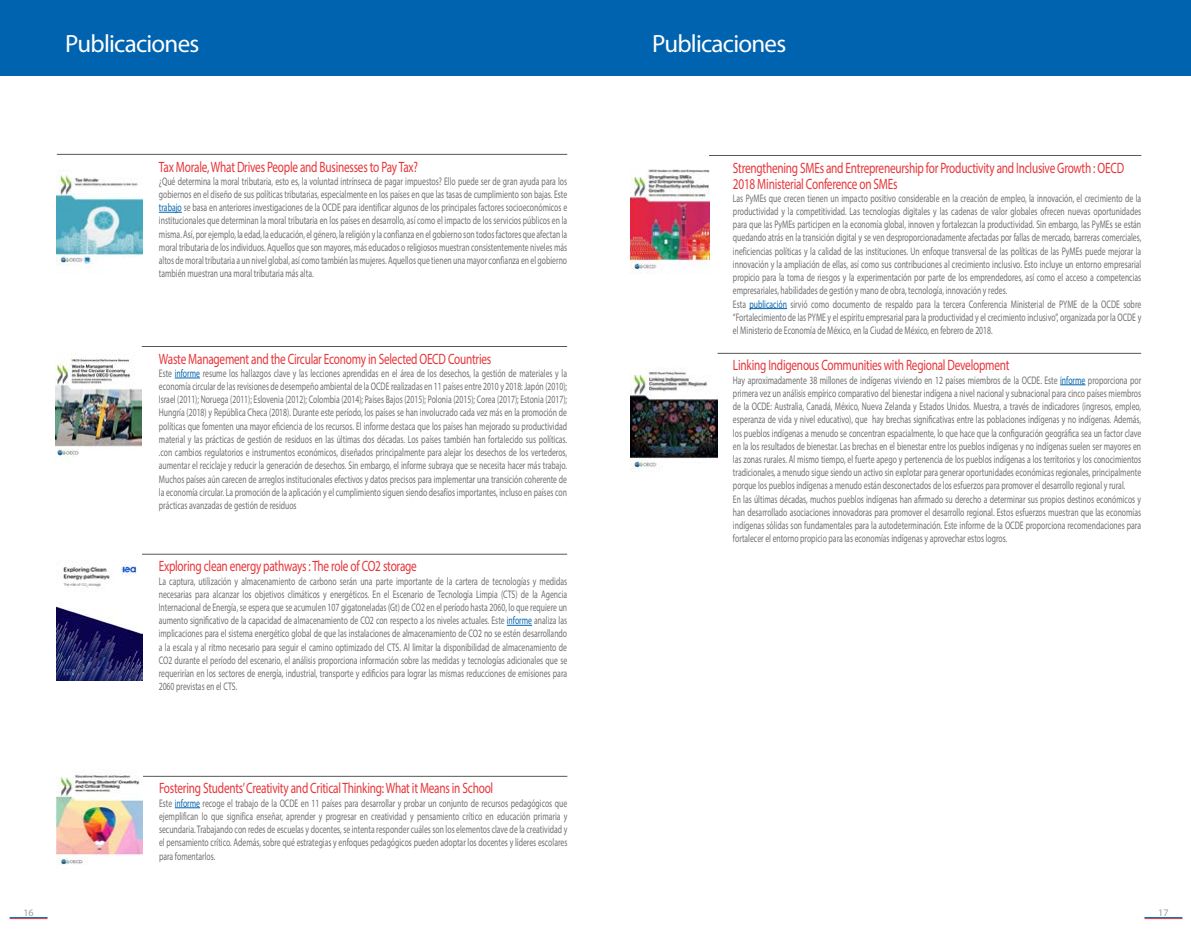
<style>
.page{position:relative;width:1191px;height:936px;background:#fff}
.page>*{position:absolute;margin:0;border:0;box-sizing:border-box;transform-origin:0 0}
._002_Título{font:25px "Myriad Pro";letter-spacing:-.03em;color:#fff}
.Título_Publicaciones{font:15px/16px "Myriad Pro";letter-spacing:-.02em;color:#e73439;scale:.75 1}
.Texto_Publicacione{font:11px/13.2px "Myriad Pro";color:#706f6f;text-align:justify;scale:.7 1}
.t1{font:10px "Myriad Pro";color:#9d9d9c}
.s1{color:#0063af}
</style>
<div class="page">
<hr style="left:10px;top:918px;width:38px;height:1px;background:#e73439">
<hr style="left:10px;top:917px;width:38px;height:1px;background:#0063af">
<hr style="left:1144px;top:918px;width:38px;height:1px;background:#e73439">
<hr style="left:1144px;top:917px;width:38px;height:1px;background:#0063af">
<hr style="left:142px;top:346px;width:425px;height:1px;background:#575756">
<svg style="left:175px;top:377px;width:25px;height:1px"></svg>
<hr style="left:57px;top:154px;width:510px;height:1px;background:#575756">
<svg style="left:159px;top:212px;width:23px;height:1px"></svg>
<hr style="left:142px;top:554px;width:425px;height:1px;background:#575756">
<svg style="left:507px;top:625px;width:25px;height:1px"></svg>
<hr style="left:142px;top:776px;width:425px;height:1px;background:#575756">
<svg style="left:175px;top:807px;width:25px;height:1px"></svg>
<img style="left:57px;top:560px;width:85px;height:120px">
<img style="left:55px;top:357px;width:87px;height:102px">
<img style="left:57px;top:175px;width:85px;height:91px">
<img style="left:57px;top:775px;width:85px;height:90px">
<div style="left:0;top:0;width:595px;height:75px;background:#0063af"></div>
<hr style="left:717px;top:353px;width:424px;height:1px;background:#575756">
<svg style="left:1060px;top:384px;width:25px;height:1px"></svg>
<hr style="left:709px;top:155px;width:432px;height:1px;background:#575756">
<hr style="left:749px;top:308px;width:38px;height:1px;background:#0063af">
<img style="left:631px;top:368px;width:86px;height:102px">
<img style="left:631px;top:169px;width:78px;height:104px">
<div style="left:595px;top:0;width:596px;height:75px;background:#0063af"></div>
<p class="_002_Título" style="left:65px;top:28px;width:135px">Publicaciones</p>
<p class="Título_Publicaciones" style="left:159px;top:158px;width:347px">Tax Morale, What Drives People and Businesses to Pay Tax?</p>
<p class="Texto_Publicacione" style="left:159px;top:174px;width:585px">¿Qué determina la moral tributaria, esto es, la voluntad intrínseca de pagar impuestos? Ello puede ser de gran ayuda para los gobiernos en el diseño de sus políticas tributarias, especialmente en los países en que las tasas de cumplimiento son bajas. Este <span class="s1">trabajo</span> se basa en anteriores investigaciones de la OCDE para identificar algunos de los principales factores socioeconómicos e institucionales que determinan la moral tributaria en los países en desarrollo, así como el impacto de los servicios públicos en la misma. Así, por ejemplo, la edad, la educación, el género, la religión y la confianza en el gobierno son todos factores que afectan la moral tributaria de los individuos. Aquellos que son mayores, más educados o religiosos muestran consistentemente niveles más altos de moral tributaria a un nivel global, así como también las mujeres. Aquellos que tienen una mayor confianza en el gobierno también muestran una moral tributaria más alta.</p>
<p class="Título_Publicaciones" style="left:159px;top:350px;width:445px">Waste Management and the Circular Economy in Selected OECD Countries</p>
<p class="Texto_Publicacione" style="left:159px;top:366px;width:585px">Este <span class="s1">informe</span> resume los hallazgos clave y las lecciones aprendidas en el área de los desechos, la gestión de materiales y la economía circular de las revisiones de desempeño ambiental de la OCDE realizadas en 11 países entre 2010 y 2018: Japón (2010); Israel (2011); Noruega (2011); Eslovenia (2012); Colombia (2014); Países Bajos (2015); Polonia (2015); Corea (2017); Estonia (2017); Hungría (2018) y República Checa (2018). Durante este período, los países se han involucrado cada vez más en la promoción de políticas que fomenten una mayor eficiencia de los recursos. El informe destaca que los países han mejorado su productividad material y las prácticas de gestión de residuos en las últimas dos décadas. Los países también han fortalecido sus políticas. .con cambios regulatorios e instrumentos económicos, diseñados principalmente para alejar los desechos de los vertederos, aumentar el reciclaje y reducir la generación de desechos. Sin embargo, el informe subraya que se necesita hacer más trabajo.<br>Muchos países aún carecen de arreglos institucionales efectivos y datos precisos para implementar una transición coherente de la economía circular. La promoción de la aplicación y el cumplimiento siguen siendo desafíos importantes, incluso en países con prácticas avanzadas de gestión de residuos</p>
<p class="Título_Publicaciones" style="left:159px;top:558px;width:346px">Exploring clean energy pathways : The role of CO2 storage</p>
<p class="Texto_Publicacione" style="left:159px;top:574px;width:585px">La captura, utilización y almacenamiento de carbono serán una parte importante de la cartera de tecnologías y medidas necesarias para alcanzar los objetivos climáticos y energéticos. En el Escenario de Tecnología Limpia (CTS) de la Agencia Internacional de Energía, se espera que se acumulen 107 gigatoneladas (Gt) de CO2 en el período hasta 2060, lo que requiere un aumento significativo de la capacidad de almacenamiento de CO2 con respecto a los niveles actuales. Este <span class="s1">informe</span> analiza las implicaciones para el sistema energético global de que las instalaciones de almacenamiento de CO2 no se estén desarrollando a la escala y al ritmo necesario para seguir el camino optimizado del CTS. Al limitar la disponibilidad de almacenamiento de CO2 durante el período del escenario, el análisis proporciona información sobre las medidas y tecnologías adicionales que se requerirían en los sectores de energía, industrial, transporte y edificios para lograr las mismas reducciones de emisiones para 2060 previstas en el CTS.</p>
<p class="Título_Publicaciones" style="left:159px;top:780px;width:447px">Fostering Students’ Creativity and Critical Thinking: What it Means in School</p>
<p class="Texto_Publicacione" style="left:159px;top:796px;width:585px">Este <span class="s1">informe</span> recoge el trabajo de la OCDE en 11 países para desarrollar y probar un conjunto de recursos pedagógicos que ejemplifican lo que significa enseñar, aprender y progresar en creatividad y pensamiento crítico en educación primaria y secundaria. Trabajando con redes de escuelas y docentes, se intenta responder cuáles son los elementos clave de la creatividad y el pensamiento crítico. Además, sobre qué estrategias y enfoques pedagógicos pueden adoptar los docentes y líderes escolares para fomentarlos.</p>
<p class="_002_Título" style="left:652px;top:28px;width:135px">Publicaciones</p>
<p class="Título_Publicaciones" style="left:733px;top:159px;width:523px">Strengthening SMEs and Entrepreneurship for Productivity and Inclusive Growth : OECD<br>2018 Ministerial Conference on SMEs</p>
<p class="Texto_Publicacione" style="left:733px;top:191px;width:585px">Las PyMEs que crecen tienen un impacto positivo considerable en la creación de empleo, la innovación, el crecimiento de la productividad y la competitividad. Las tecnologías digitales y las cadenas de valor globales ofrecen nuevas oportunidades para que las PyMEs participen en la economía global, innoven y fortalezcan la productividad. Sin embargo, las PyMEs se están quedando atrás en la transición digital y se ven desproporcionadamente afectadas por fallas de mercado, barreras comerciales, ineficiencias políticas y la calidad de las instituciones. Un enfoque transversal de las políticas de las PyMEs puede mejorar la innovación y la ampliación de ellas, así como sus contribuciones al crecimiento inclusivo. Esto incluye un entorno empresarial propicio para la toma de riesgos y la experimentación por parte de los emprendedores, así como el acceso a competencias empresariales, habilidades de gestión y mano de obra, tecnología, innovación y redes.</p>
<p class="Texto_Publicacione" style="left:733px;top:297px;width:585px">Esta <span class="s1">publicación</span> sirvió como documento de respaldo para la tercera Conferencia Ministerial de PYME de la OCDE sobre “Fortalecimiento de las PYME y el espíritu empresarial para la productividad y el crecimiento inclusivo”, organizada por la OCDE y el Ministerio de Economía de México, en la Ciudad de México, en febrero de 2018.</p>
<p class="Título_Publicaciones" style="left:733px;top:357px;width:370px">Linking Indigenous Communities with Regional Development</p>
<p class="Texto_Publicacione" style="left:733px;top:373px;width:585px">Hay aproximadamente 38 millones de indígenas viviendo en 12 países miembros de la OCDE. Este <span class="s1">informe</span> proporciona por primera vez un análisis empírico comparativo del bienestar indígena a nivel nacional y subnacional para cinco países miembros de la OCDE: Australia, Canadá, México, Nueva Zelanda y Estados Unidos. Muestra, a través de indicadores (ingresos, empleo, esperanza de vida y nivel educativo), que hay brechas significativas entre las poblaciones indígenas y no indígenas. Además, los pueblos indígenas a menudo se concentran espacialmente, lo que hace que la configuración geográfica sea un factor clave en la los resultados de bienestar. Las brechas en el bienestar entre los pueblos indígenas y no indígenas suelen ser mayores en las zonas rurales. Al mismo tiempo, el fuerte apego y pertenencia de los pueblos indígenas a los territorios y los conocimientos tradicionales, a menudo sigue siendo un activo sin explotar para generar oportunidades económicas regionales, principalmente porque los pueblos indígenas a menudo están desconectados de los esfuerzos para promover el desarrollo regional y rural.</p>
<p class="Texto_Publicacione" style="left:733px;top:492px;width:584px">En las últimas décadas, muchos pueblos indígenas han afirmado su derecho a determinar sus propios destinos económicos y han desarrollado asociaciones innovadoras para promover el desarrollo regional. Estos esfuerzos muestran que las economías indígenas sólidas son fundamentales para la autodeterminación. Este informe de la OCDE proporciona recomendaciones para fortalecer el entorno propicio para las economías indígenas y aprovechar estos logros.</p>
<p class="t1" style="left:23px;top:906px;width:12px">16</p>
<p class="t1" style="left:1158px;top:906px;width:12px">17</p>
</div>
